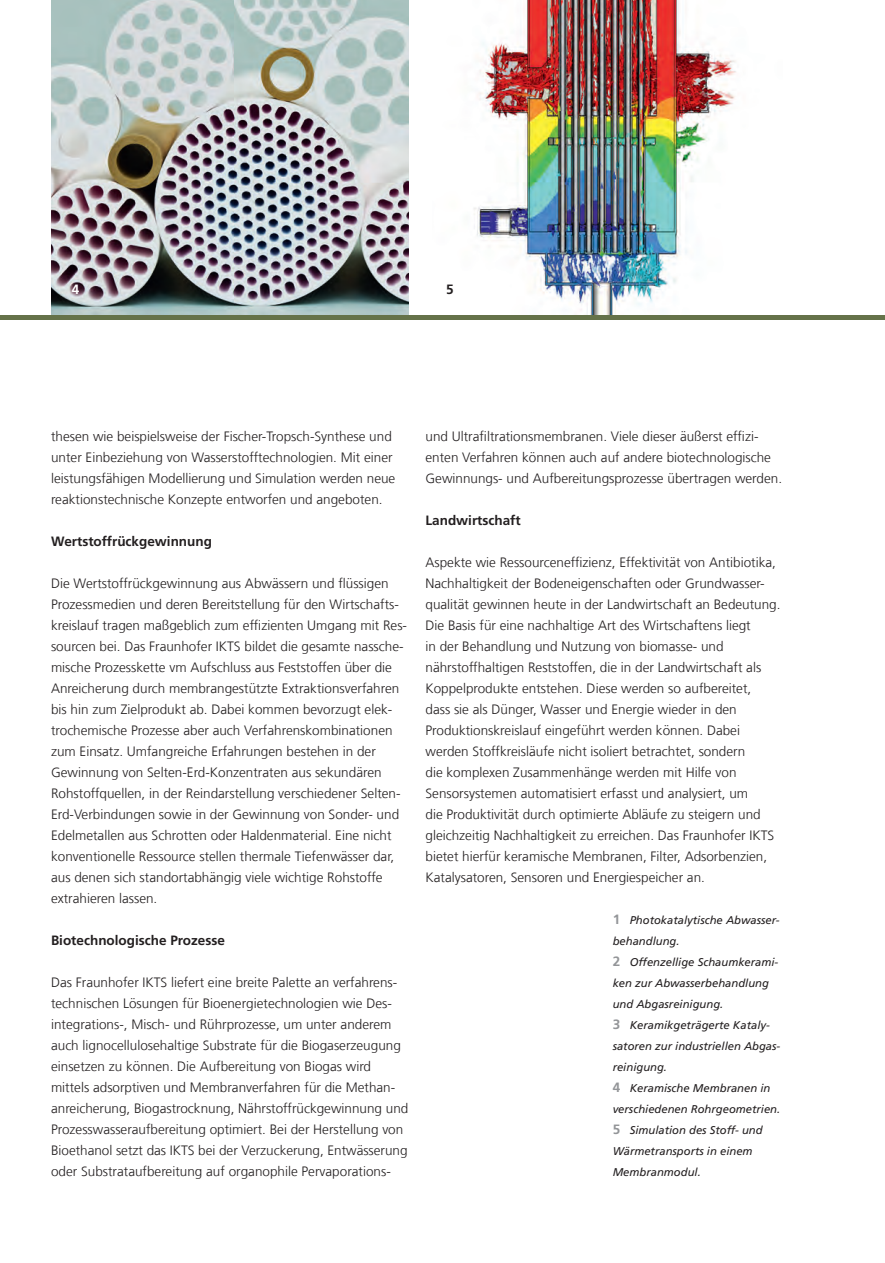
<style>
.page{position:relative;width:885px;height:1263px;background:#fff}
.page>*{position:absolute;margin:0;border:0;box-sizing:border-box;transform-origin:0 0}
.t1{font:300 13.5px/21px "Frutiger LT Com";color:#231f20}
.t2{font:700 13.5px "Frutiger LT Com";color:#231f20}
.t3{font:700 13.5px "Frutiger LT Com";color:#fff}
.t4{font:italic 11.25px/21px "Frutiger LT Com";color:#231f20}
.s1{font-weight:700;font-style:normal;font-size:13.5px;color:#939598}
</style>
<div class="page">
<img style="left:474px;top:0;width:262px;height:315px">
<img style="left:51px;top:0;width:357px;height:315px">
<hr style="left:0;top:315px;width:884px;height:4px;background:#657249">
<p class="t3" style="left:72px;top:281px;width:9px">4</p>
<p class="t2" style="left:446px;top:281px;width:9px">5</p>
<p class="t1" style="left:51px;top:426px;width:346px">thesen wie beispielsweise der Fischer-Tropsch-Synthese und unter Einbeziehung von Wasserstofftechnologien. Mit einer leistungsfähigen Modellierung und Simulation werden neue reaktionstechnische Konzepte entworfen und angeboten.</p>
<p class="t2" style="left:51px;top:533px;width:162px">Wertstoffrückgewinnung</p>
<p class="t1" style="left:51px;top:573px;width:357px">Die Wertstoffrückgewinnung aus Abwässern und flüssigen Prozessmedien und deren Bereitstellung für den Wirtschafts&shy;kreislauf tragen maßgeblich zum effizienten Umgang mit Res&shy;sourcen bei. Das Fraunhofer IKTS bildet die gesamte nassche&shy;mische Prozesskette vm Aufschluss aus Feststoffen über die Anreicherung durch membrangestützte Extraktionsverfahren bis hin zum Zielprodukt ab. Dabei kommen bevorzugt elek&shy;trochemische Prozesse aber auch Verfahrenskombinationen zum Einsatz. Umfangreiche Erfahrungen bestehen in der Gewinnung von Selten-Erd-Konzentraten aus sekundären Rohstoffquellen, in der Reindarstellung verschiedener Selten-Erd-Verbindungen sowie in der Gewinnung von Sonder- und Edelmetallen aus Schrotten oder Haldenmaterial. Eine nicht konventionelle Ressource stellen thermale Tiefenwässer dar, aus denen sich standortabhängig viele wichtige Rohstoffe extrahieren lassen.</p>
<p class="t2" style="left:51px;top:933px;width:175px">Biotechnologische Prozesse</p>
<p class="t1" style="left:51px;top:972px;width:359px">Das Fraunhofer IKTS liefert eine breite Palette an verfahrens&shy;technischen Lösungen für Bioenergietechnologien wie Des&shy;integrations-, Misch- und Rührprozesse, um unter anderem auch lignocellulosehaltige Substrate für die Biogaserzeugung einsetzen zu können. Die Aufbereitung von Biogas wird mittels adsorptiven und Membranverfahren für die Methan&shy;anreicherung, Biogastrocknung, Nährstoffrückgewinnung und Prozesswasseraufbereitung optimiert. Bei der Herstellung von Bioethanol setzt das IKTS bei der Verzuckerung, Entwässerung oder Substrataufbereitung auf organophile Pervaporations-</p>
<p class="t1" style="left:425px;top:426px;width:358px">und Ultrafiltrationsmembranen. Viele dieser äußerst effizi&shy;enten Verfahren können auch auf andere biotechnologische<br>Gewinnungs- und Aufbereitungsprozesse übertragen werden.</p>
<p class="t2" style="left:425px;top:513px;width:97px">Landwirtschaft</p>
<p class="t1" style="left:425px;top:552px;width:356px">Aspekte wie Ressourceneffizienz, Effektivität von Antibiotika, Nachhaltigkeit der Bodeneigenschaften oder Grundwasser&shy;qualität gewinnen heute in der Landwirtschaft an Bedeutung.<br>Die Basis für eine nachhaltige Art des Wirtschaftens liegt<br>in der Behandlung und Nutzung von biomasse- und nährstoffhaltigen Reststoffen, die in der Landwirtschaft als Koppelprodukte entstehen. Diese werden so aufbereitet,<br>dass sie als Dünger, Wasser und Energie wieder in den Produktionskreislauf eingeführt werden können. Dabei werden Stoffkreisläufe nicht isoliert betrachtet, sondern<br>die komplexen Zusammenhänge werden mit Hilfe von Sensorsystemen automatisiert erfasst und analysiert, um<br>die Produktivität durch optimierte Abläufe zu steigern und gleichzeitig Nachhaltigkeit zu erreichen. Das Fraunhofer IKTS bietet hierfür keramische Membranen, Filter, Adsorbenzien, Katalysatoren, Sensoren und Energiespeicher an.</p>
<p class="t4" style="left:612px;top:910px;width:169px"><span class="s1">1</span> Photokatalytische Abwasser&shy;behandlung.<br><span class="s1">2</span> Offenzellige Schaumkerami&shy;ken zur Abwasserbehandlung und Abgasreinigung.<br><span class="s1">3</span> Keramikgeträgerte Kataly&shy;satoren zur industriellen Abgas&shy;reinigung.<br><span class="s1">4</span> Keramische Membranen in verschiedenen Rohrgeometrien.<br><span class="s1">5</span> Simulation des Stoff- und<br>Wärmetransports in einem<br>Membranmodul.</p>
</div>
